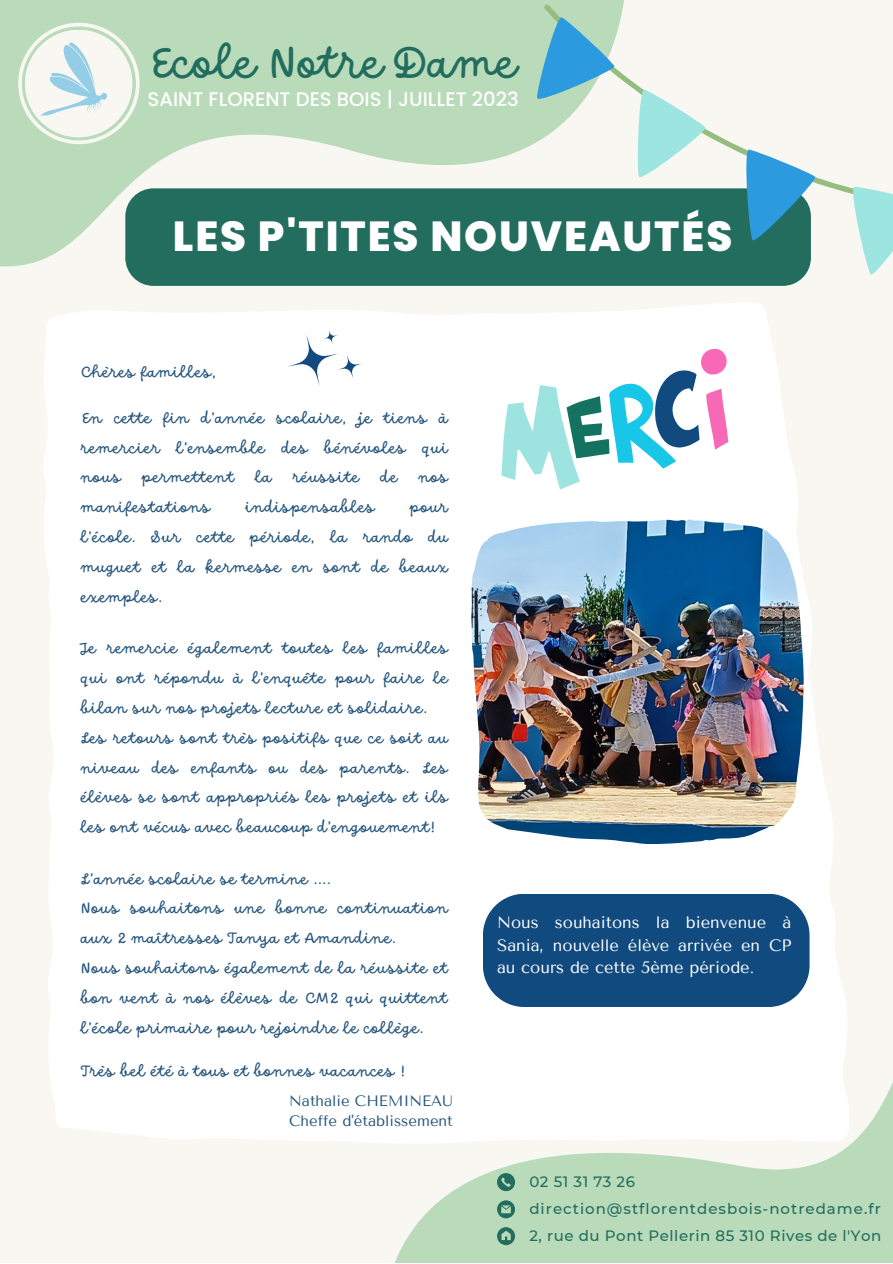
<style>
.page{position:relative;width:893px;height:1264px;background:#fff}
.page>*{position:absolute;margin:0;border:0;box-sizing:border-box;transform-origin:0 0}
.t1{font:47.7px "DO Script Regular";color:#236d5e}
.t2{font:800 42px "Poppins";letter-spacing:.045em;color:#fff}
.t3{font:500 19.65px "Poppins";color:#fff}
.t4{font:16.65px/29.8px "DO Script Regular";letter-spacing:.04em;color:#26567d;text-align:justify}
.t5{font:16.5px/22.5px "Tenor Sans";color:#fff;text-align:justify}
.t6{font:500 15px "Montserrat";letter-spacing:.07em;color:#236d5e}
.t7{font:15px "Tenor Sans";color:#26567d}
.t8{font:500 15px "Montserrat";letter-spacing:.035em;color:#236d5e}
</style>
<div class="page">
<div style="left:0;top:0;width:892px;height:1262px;background:#f8f7f2"></div>
<svg style="left:0;top:0;width:542px;height:286px;fill:#b9dbba"></svg>
<div style="left:125px;top:188px;width:685px;height:98px;background:#236d5e;border-radius:28px"></div>
<div style="left:49px;top:713px;width:778px;height:98px;background:#fff"></div>
<div style="left:48px;top:811px;width:332px;height:332px;background:#fff"></div>
<div style="left:44px;top:310px;width:498px;height:257px;background:#fff"></div>
<div style="left:48px;top:429px;width:766px;height:318px;background:#fff"></div>
<svg style="left:380px;top:796px;width:512px;height:466px;fill:#fff"></svg>
<svg style="left:497px;top:1227px;width:18px;height:18px"></svg>
<svg style="left:497px;top:1200px;width:18px;height:18px"></svg>
<svg style="left:497px;top:1173px;width:18px;height:18px"></svg>
<img style="left:471px;top:519px;width:332px;height:324px">
<div style="left:483px;top:893px;width:326px;height:113px;background:#104a7f"></div>
<svg style="left:542px;top:0;width:272px;height:444px"></svg>
<svg style="left:506px;top:10px;width:386px;height:269px"></svg>
<svg style="left:276px;top:323px;width:92px;height:74px"></svg>
<svg style="left:494px;top:348px;width:240px;height:146px"></svg>
<svg style="left:18px;top:23px;width:122px;height:121px"></svg>
<p class="t1" style="left:148px;top:35px;width:371px">Ecole Notre Dame</p>
<p class="t3" style="left:148px;top:86px;width:372px">SAINT FLORENT DES BOIS | JUILLET 2023</p>
<p class="t2" style="left:173px;top:206px;width:561px">LES P'TITES NOUVEAUTÉS</p>
<p class="t4" style="left:81px;top:358px;width:136px">Chères familles,</p>
<p class="t4" style="left:81px;top:403px;width:368px">En cette fin d’année scolaire, je tiens à remercier l’ensemble des bénévoles qui nous</p>
<p class="t4" style="left:142px;top:463px;width:94px">permettent</p>
<p class="t4" style="left:255px;top:463px;width:18px">la</p>
<p class="t4" style="left:293px;top:463px;width:68px">réussite</p>
<p class="t4" style="left:380px;top:463px;width:19px">de</p>
<p class="t4" style="left:419px;top:463px;width:31px">nos</p>
<p class="t4" style="left:81px;top:493px;width:131px">manifestations</p>
<p class="t4" style="left:246px;top:493px;width:131px">indispensables</p>
<p class="t4" style="left:81px;top:493px;width:368px;text-indent:329px">pour l’école. Sur cette période, la rando du muguet et la kermesse en sont de beaux exemples.</p>
<p class="t4" style="left:81px;top:634px;width:368px">Je remercie également toutes les familles qui ont répondu à l’enquête pour faire le bilan sur nos projets lecture et solidaire.</p>
<p class="t4" style="left:81px;top:723px;width:368px">Les retours sont très positifs que ce soit au niveau des enfants ou des parents. Les élèves se sont appropriés les projets et ils les ont vécus avec beaucoup d’engouement!</p>
<p class="t4" style="left:81px;top:864px;width:251px">L’année scolaire se termine ....</p>
<p class="t4" style="left:81px;top:894px;width:368px">Nous souhaitons une bonne continuation aux 2 maîtresses Tanya et Amandine.</p>
<p class="t4" style="left:81px;top:954px;width:368px">Nous souhaitons également de la réussite et bon vent à nos élèves de CM2 qui quittent l’école primaire pour rejoindre le collège.</p>
<p class="t4" style="left:81px;top:1056px;width:326px">Très bel été à tous et bonnes vacances !</p>
<p class="t7" style="left:289px;top:1091px;width:165px">Nathalie CHEMINEAU</p>
<p class="t7" style="left:289px;top:1112px;width:165px">Cheffe d'établissement</p>
<p class="t5" style="left:497px;top:911px;width:296px">Nous souhaitons la bienvenue à Sania, nouvelle élève arrivée en CP au cours de cette 5ème période.</p>
<p class="t6" style="left:529px;top:1172px;width:107px">02 51 31 73 26</p>
<p class="t6" style="left:529px;top:1199px;width:353px">direction@stflorentdesbois-notredame.fr</p>
<p class="t8" style="left:529px;top:1226px;width:353px">2, rue du Pont Pellerin 85 310 Rives de l'Yon</p>
</div>
